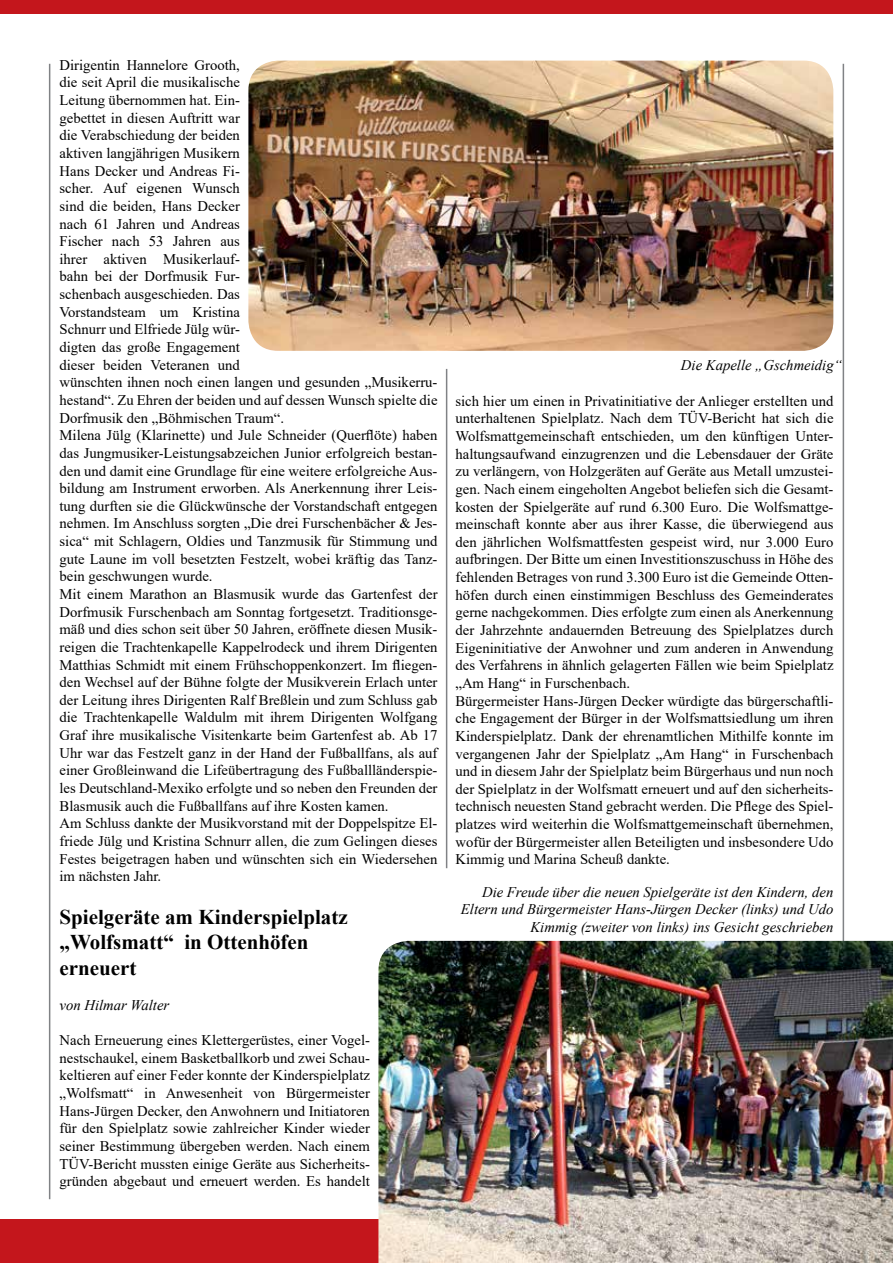
<style>
.page{position:relative;width:893px;height:1263px;background:#fff}
.page>*{position:absolute;margin:0;border:0;box-sizing:border-box;transform-origin:0 0}
.t1{font:700 21px/25.2px "Times New Roman";color:#000}
.t2{font:14.7px/17.7px "Times New Roman";color:#000}
.t3{font:italic 14.7px/17.7px "Times New Roman";color:#000;text-align:right}
</style>
<div class="page">
<hr style="left:49px;top:64px;width:1px;height:1135px;background:#808285">
<hr style="left:843px;top:64px;width:1px;height:1135px;background:#808285">
<div style="left:0;top:1219px;width:893px;height:44px;background:#c4161c"></div>
<div style="left:0;top:0;width:893px;height:14px;background:#c4161c"></div>
<hr style="left:446px;top:369px;width:1px;height:499px;background:#808285">
<img style="left:248px;top:61px;width:585px;height:290px">
<img style="left:378px;top:941px;width:515px;height:322px">
<p class="t2" style="left:60px;top:55px;width:380px">Dirigentin Hannelore Grooth,<br>die seit April die musikalische<br>Leitung übernommen hat. Ein-<br>gebettet in diesen Auftritt war<br>die Verabschiedung der beiden<br>aktiven langjährigen Musikern<br>Hans Decker und Andreas Fi-<br>scher. Auf eigenen Wunsch<br>sind die beiden, Hans Decker<br>nach 61 Jahren und Andreas<br>Fischer nach 53 Jahren aus<br>ihrer aktiven Musikerlauf-<br>bahn bei der Dorfmusik Fur-<br>schenbach ausgeschieden. Das<br>Vorstandsteam um Kristina<br>Schnurr und Elfriede Jülg wür-<br>digten das große Engagement<br>dieser beiden Veteranen und<br>wünschten ihnen noch einen langen und gesunden „Musikerru&shy;hestand“. Zu Ehren der beiden und auf dessen Wunsch spielte die Dorfmusik den „Böhmischen Traum“.<br>Milena Jülg (Klarinette) und Jule Schneider (Querflöte) haben das Jungmusiker-Leistungsabzeichen Junior erfolgreich bestan&shy;den und damit eine Grundlage für eine weitere erfolgreiche Aus&shy;bildung am Instrument erworben. Als Anerkennung ihrer Leis&shy;tung durften sie die Glückwünsche der Vorstandschaft entgegen nehmen. Im Anschluss sorgten „Die drei Furschenbächer &amp; Jes&shy;sica“ mit Schlagern, Oldies und Tanzmusik für Stimmung und gute Laune im voll besetzten Festzelt, wobei kräftig das Tanz&shy;bein geschwungen wurde.<br>Mit einem Marathon an Blasmusik wurde das Gartenfest der Dorfmusik Furschenbach am Sonntag fortgesetzt. Traditionsge&shy;mäß und dies schon seit über 50 Jahren, eröffnete diesen Musik&shy;reigen die Trachtenkapelle Kappelrodeck und ihrem Dirigenten Matthias Schmidt mit einem Frühschoppenkonzert. Im fliegen&shy;den Wechsel auf der Bühne folgte der Musikverein Erlach unter der Leitung ihres Dirigenten Ralf Breßlein und zum Schluss gab die Trachtenkapelle Waldulm mit ihrem Dirigenten Wolfgang Graf ihre musikalische Visitenkarte beim Gartenfest ab. Ab 17<br>Uhr war das Festzelt ganz in der Hand der Fußballfans, als auf einer Großleinwand die Lifeübertragung des Fußballländerspie&shy;les Deutschland-Mexiko erfolgte und so neben den Freunden der Blasmusik auch die Fußballfans auf ihre Kosten kamen.<br>Am Schluss dankte der Musikvorstand mit der Doppelspitze El&shy;friede Jülg und Kristina Schnurr allen, die zum Gelingen dieses Festes beigetragen haben und wünschten sich ein Wiedersehen im nächsten Jahr.</p>
<h1 class="t1" style="left:60px;top:904px;width:290px">Spielgeräte am Kinderspielplatz „Wolfsmatt“ in Ottenhöfen erneuert</h1>
<p class="t3" style="left:60px;top:996px;width:111px">von Hilmar Walter</p>
<p class="t2" style="left:60px;top:1031px;width:312px;text-align:justify">Nach Erneuerung eines Klettergerüstes, einer Vogel&shy;nestschaukel, einem Basketballkorb und zwei Schau&shy;keltieren auf einer Feder konnte der Kinderspielplatz „Wolfsmatt“ in Anwesenheit von Bürgermeister Hans-Jürgen Decker, den Anwohnern und Initiatoren für den Spielplatz sowie zahlreicher Kinder wieder seiner Bestimmung übergeben werden. Nach einem TÜV-Bericht mussten einige Geräte aus Sicherheits&shy;gründen abgebaut und erneuert werden. Es handelt</p>
<p class="t3" style="left:681px;top:355px;width:162px">Die Kapelle „Gschmeidig“</p>
<p class="t2" style="left:455px;top:391px;width:380px">sich hier um einen in Privatinitiative der Anlieger erstellten und unterhaltenen Spielplatz. Nach dem TÜV-Bericht hat sich die Wolfsmattgemeinschaft entschieden, um den künftigen Unter&shy;haltungsaufwand einzugrenzen und die Lebensdauer der Gräte zu verlängern, von Holzgeräten auf Geräte aus Metall umzustei&shy;gen. Nach einem eingeholten Angebot beliefen sich die Gesamt&shy;kosten der Spielgeräte auf rund 6.300 Euro. Die Wolfsmattge&shy;meinschaft konnte aber aus ihrer Kasse, die überwiegend aus den jährlichen Wolfsmattfesten gespeist wird, nur 3.000 Euro aufbringen. Der Bitte um einen Investitionszuschuss in Höhe des fehlenden Betrages von rund 3.300 Euro ist die Gemeinde Otten&shy;höfen durch einen einstimmigen Beschluss des Gemeinderates gerne nachgekommen. Dies erfolgte zum einen als Anerkennung der Jahrzehnte andauernden Betreuung des Spielplatzes durch Eigeninitiative der Anwohner und zum anderen in Anwendung des Verfahrens in ähnlich gelagerten Fällen wie beim Spielplatz „Am Hang“ in Furschenbach.<br>Bürgermeister Hans-Jürgen Decker würdigte das bürgerschaftli&shy;che Engagement der Bürger in der Wolfsmattsiedlung um ihren Kinderspielplatz. Dank der ehrenamtlichen Mithilfe konnte im vergangenen Jahr der Spielplatz „Am Hang“ in Furschenbach und in diesem Jahr der Spielplatz beim Bürgerhaus und nun noch der Spielplatz in der Wolfsmatt erneuert und auf den sicherheits&shy;technisch neuesten Stand gebracht werden. Die Pflege des Spiel&shy;platzes wird weiterhin die Wolfsmattgemeinschaft übernehmen, wofür der Bürgermeister allen Beteiligten und insbesondere Udo Kimmig und Marina Scheuß dankte.</p>
<p class="t3" style="left:461px;top:882px;width:374px">Die Freude über die neuen Spielgeräte ist den Kindern, den<br>Eltern und Bürgermeister Hans-Jürgen Decker (links) und Udo<br>Kimmig (zweiter von links) ins Gesicht geschrieben</p>
</div>
